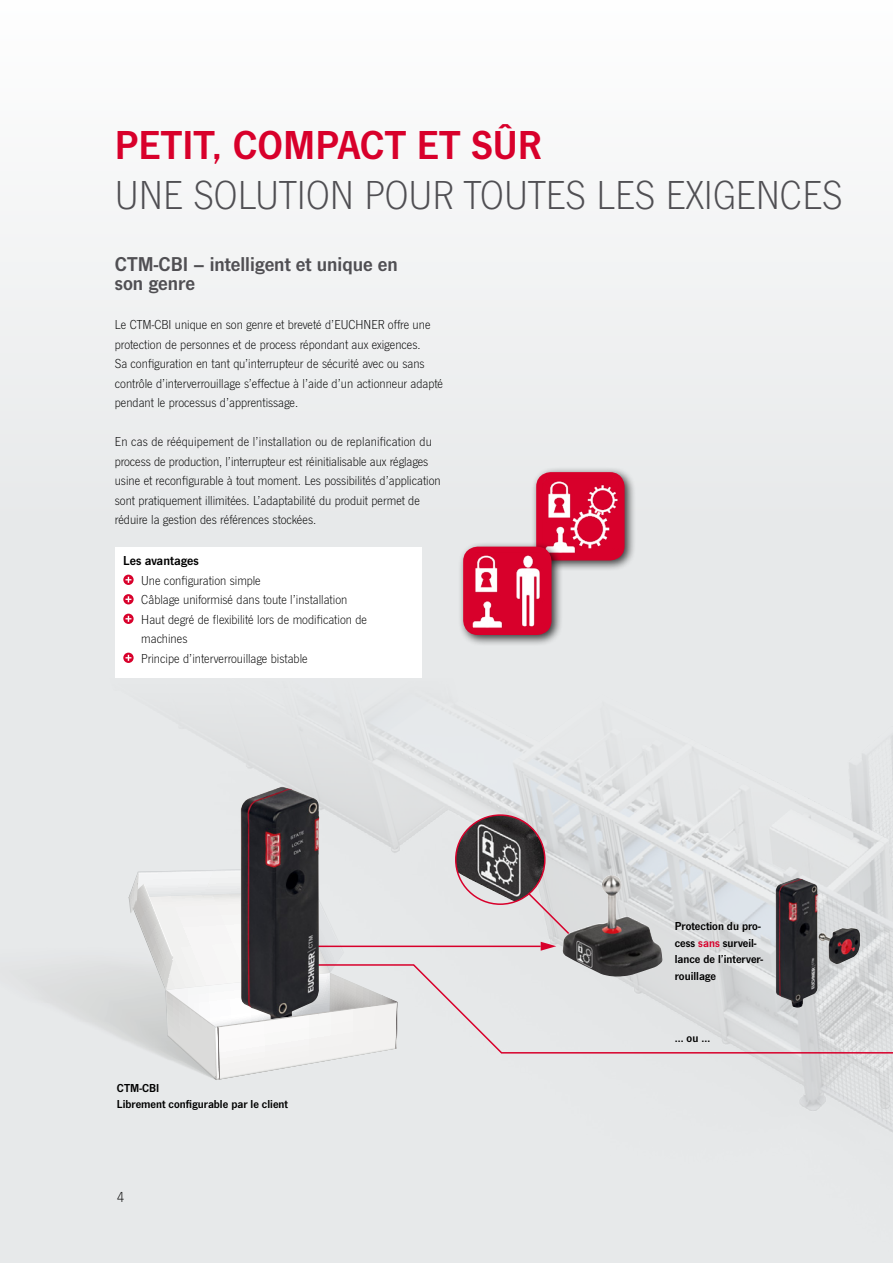
<style>
.page{position:relative;width:893px;height:1263px;background:#fff}
.page>*{position:absolute;margin:0;border:0;box-sizing:border-box;transform-origin:0 0}
.t1{font:300 42px "News Got";color:#504f53}
.t2{font:42px "News Got Dem";color:#d8002b}
.t3{font:20.85px/19.4px "News Got Dem";color:#504f53}
.t4{font:300 15px "News Got";color:#000}
.t5{font:300 13.5px/19.5px "News Got";color:#000}
.t6{font:13.5px "News Got Dem";color:#000}
.t7{font:12px/16.5px "News Got Dem";color:#000}
.s1{color:#d8002b}
</style>
<div class="page">
<img style="left:0;top:529px;width:893px;height:734px">
<div style="left:0;top:0;width:893px;height:529px;background:#f3f4f4"></div>
<div style="left:115px;top:547px;width:307px;height:130px;background:#fff"></div>
<svg style="left:123px;top:575px;width:11px;height:10px"></svg>
<svg style="left:125px;top:577px;width:6px;height:6px"></svg>
<svg style="left:123px;top:594px;width:11px;height:10px"></svg>
<svg style="left:125px;top:596px;width:6px;height:6px"></svg>
<svg style="left:123px;top:614px;width:11px;height:10px"></svg>
<svg style="left:125px;top:616px;width:6px;height:6px"></svg>
<svg style="left:123px;top:653px;width:11px;height:10px"></svg>
<svg style="left:125px;top:655px;width:6px;height:6px"></svg>
<div style="left:0;top:945px;width:129px;height:19px;background:#e4e6e8"></div>
<div style="left:0;top:964px;width:129px;height:19px;background:#dfe0e1"></div>
<img style="left:0;top:983px;width:129px;height:20px">
<img style="left:29px;top:1003px;width:100px;height:20px">
<img style="left:76px;top:1022px;width:53px;height:20px">
<img style="left:122px;top:1041px;width:7px;height:20px">
<svg style="left:397px;top:963px;width:496px;height:91px;background:#dfddde"></svg>
<hr style="left:318px;top:945px;width:223px;height:2px;background:#d8002b">
<img style="left:241px;top:787px;width:79px;height:81px">
<img style="left:776px;top:878px;width:84px;height:129px">
<svg style="left:129px;top:868px;width:268px;height:212px"></svg>
<div style="left:530px;top:466px;width:106px;height:106px;background:#000;opacity:.75"></div>
<img style="left:543px;top:479px;width:75px;height:74px">
<div style="left:536px;top:472px;width:89px;height:88px;border:6px solid #d8002b;border-radius:12px"></div>
<div style="left:457px;top:541px;width:106px;height:106px;background:#000;opacity:.75"></div>
<img style="left:470px;top:550px;width:79px;height:82px">
<div style="left:463px;top:547px;width:88px;height:88px;border:6px solid #d8002b;border-radius:12px"></div>
<img style="left:562px;top:875px;width:101px;height:103px">
<svg style="left:454px;top:814px;width:122px;height:137px;background:#aca4a6"></svg>
<h1 class="t2" style="left:115px;top:121px;width:428px">PETIT, COMPACT ET SÛR</h1>
<h1 class="t1" style="left:115px;top:172px;width:729px">UNE SOLUTION POUR TOUTES LES EXIGENCES</h1>
<h2 class="t3" style="left:115px;top:254px;width:285px">CTM-CBI – intelligent et unique en son genre</h2>
<p class="t5" style="left:115px;top:315px;width:330px">Le CTM-CBI unique en son genre et breveté d’EUCHNER offre une protection de personnes et de process répondant aux exigences.<br>Sa configuration en tant qu’interrupteur de sécurité avec ou sans contrôle d’interverrouillage s’effectue à l’aide d’un actionneur adapté pendant le processus d’apprentissage.</p>
<p class="t5" style="left:115px;top:432px;width:327px">En cas de rééquipement de l’installation ou de replanification du process de production, l’interrupteur est réinitialisable aux réglages usine et reconfigurable à tout moment. Les possibilités d’application sont pratiquement illimitées. L’adaptabilité du produit permet de réduire la gestion des références stockées.</p>
<p class="t6" style="left:123px;top:553px;width:77px">Les avantages</p>
<p class="t5" style="left:141px;top:571px;width:227px">Une configuration simple<br>Câblage uniformisé dans toute l’installation Haut degré de flexibilité lors de modification de machines<br>Principe d’interverrouillage bistable</p>
<p class="t7" style="left:117px;top:1079px;width:173px">CTM‑CBI<br>Librement configurable par le client</p>
<p class="t4" style="left:117px;top:1189px;width:9px">4</p>
<p class="t7" style="left:675px;top:918px;width:90px">Protection du pro&shy;cess <span class="s1">sans</span> surveil&shy;lance de l’interver&shy;rouillage</p>
<p class="t7" style="left:675px;top:1029px;width:37px">… ou …</p>
</div>
